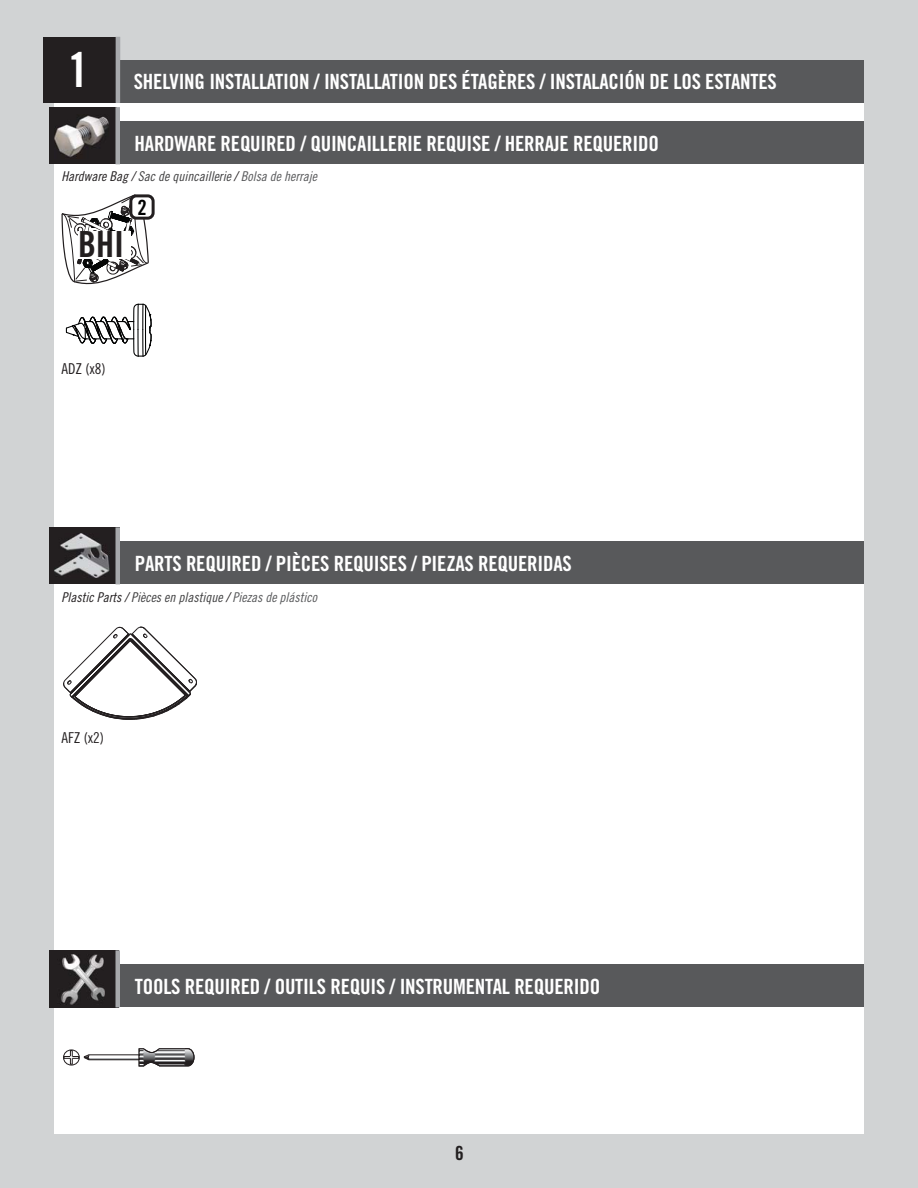
<style>
.page{position:relative;width:918px;height:1188px;background:#d1d3d4}
.page>*{position:absolute;margin:0;border:0;box-sizing:border-box;transform-origin:0 0}
.t1{font:48px "Trade Gothic LT Std Bd Cn 20";color:#fff}
.t2{font:36px "Trade Gothic LT Std Bd Cn 20";color:#231f20}
.t3{font:21px "Trade Gothic LT Std Bd Cn 20";letter-spacing:-.01em;color:#fff}
.t4{font:21px "Trade Gothic LT Std Bd Cn 20";color:#010202}
.t5{font:19.5px "Trade Gothic LT Std Bd Cn 20";color:#231f20}
.t6{font:15px "Trade Gothic LT Std Cn 18";color:#231f20}
.t7{font:13.5px "Trade Gothic LT Std Cn 18 Obl";color:#404041}
.s1{color:#231f20}
.s2{color:#58595b}
</style>
<div class="page">
<div style="left:54px;top:69px;width:810px;height:1065px;background:#fff"></div>
<div style="left:120px;top:60px;width:744px;height:43px;background:#58595b"></div>
<div style="left:43px;top:37px;width:73px;height:66px;background:#231f20"></div>
<hr style="left:116px;top:37px;width:4px;height:66px;background:#a7a9ac">
<svg style="left:65px;top:303px;width:87px;height:54px"></svg>
<svg style="left:63px;top:626px;width:134px;height:94px"></svg>
<svg style="left:61px;top:196px;width:88px;height:89px"></svg>
<div style="left:78px;top:231px;width:53px;height:28px;background:#fff"></div>
<div style="left:131px;top:196px;width:22px;height:22px;background:#fff;border-radius:5px"></div>
<div style="left:129px;top:194px;width:26px;height:26px;border:3px solid #231f20;border-radius:5px"></div>
<div style="left:63px;top:1050px;width:17px;height:15px;border:1px solid #231e1f;border-radius:50%"></div>
<svg style="left:64px;top:1048px;width:131px;height:19px"></svg>
<div style="left:120px;top:964px;width:744px;height:43px;background:#58595b"></div>
<div style="left:120px;top:541px;width:744px;height:43px;background:#58595b"></div>
<div style="left:120px;top:121px;width:744px;height:43px;background:#58595b"></div>
<div style="left:50px;top:950px;width:69px;height:57px;background:#231f20"></div>
<div style="left:50px;top:527px;width:70px;height:57px;background:#231f20"></div>
<div style="left:49px;top:107px;width:68px;height:57px;background:#231f20"></div>
<hr style="left:116px;top:950px;width:4px;height:57px;background:#a7a9ac">
<hr style="left:116px;top:527px;width:4px;height:57px;background:#a7a9ac">
<hr style="left:116px;top:107px;width:4px;height:57px;background:#a7a9ac">
<img style="left:54px;top:115px;width:54px;height:42px">
<img style="left:54px;top:533px;width:55px;height:45px">
<img style="left:61px;top:954px;width:44px;height:50px">
<h1 class="t1" style="left:68px;top:53px;width:23px">1</h1>
<p class="t3" style="left:134px;top:74px;width:645px">SHELVING INSTALLATION / INSTALLATION DES ÉTAGÈRES / INSTALACIÓN DE LOS ESTANTES</p>
<p class="t3" style="left:135px;top:136px;width:526px">HARDWARE REQUIRED / QUINCAILLERIE REQUISE / HERRAJE REQUERIDO</p>
<p class="t7" style="left:62px;top:172px;width:257px"><span class="s1">Hardware Bag /</span> Sac de quincaillerie <span class="s1">/</span> <span class="s2">Bolsa de herraje</span></p>
<h2 class="t2" style="left:78px;top:232px;width:48px">BHI</h2>
<p class="t4" style="left:137px;top:200px;width:11px">2</p>
<p class="t6" style="left:62px;top:363px;width:46px">ADZ (x8)</p>
<p class="t3" style="left:135px;top:556px;width:439px">PARTS REQUIRED / PIÈCES REQUISES / PIEZAS REQUERIDAS</p>
<p class="t7" style="left:62px;top:593px;width:257px"><span class="s1">Plastic Parts /</span> Pièces en plastique <span class="s1">/</span> <span class="s2">Piezas de plástico</span></p>
<p class="t6" style="left:62px;top:732px;width:44px">AFZ (x2)</p>
<p class="t3" style="left:135px;top:979px;width:467px">TOOLS REQUIRED / OUTILS REQUIS / INSTRUMENTAL REQUERIDO</p>
<p class="t5" style="left:455px;top:1146px;width:10px">6</p>
</div>
